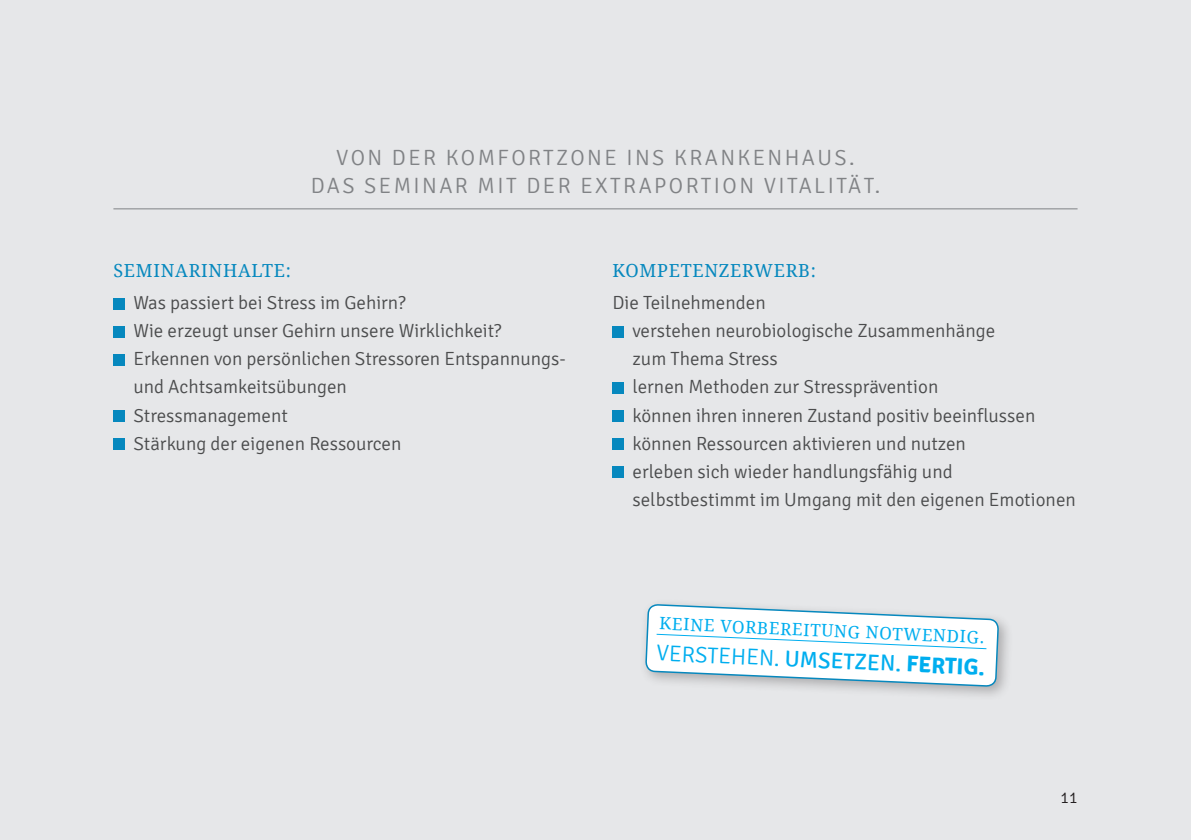
<style>
.page{position:relative;width:1191px;height:840px;background:#fff}
.page>*{position:absolute;margin:0;border:0;box-sizing:border-box;transform-origin:0 0}
.fortbildung_-_body{font:300 22.6px "Signika";color:#00aeef}
.fortbildung_head_kas{font:300 22px/28px "Signika";letter-spacing:.11em;color:#808285;text-align:center}
.forbildung_-_inhalte{font:300 19px/28px "Signika";color:#4b4c4d}
.fortbildung_-_inhalt{font:18px "Droid Serif";letter-spacing:.04em;color:#0688be}
.fortbildung_-_body-2{font:17px "Droid Serif";color:#00aeef}
.fortbildung_-_pagina{font:300 16px "Signika";color:#231f20}
.s1{font-weight:400}
.s2{font-weight:700}
</style>
<div class="page">
<div style="left:0;top:0;width:1191px;height:839px;background:#e6e7e9"></div>
<hr style="left:113px;top:208px;width:964px;height:1px;background:#808285">
<div style="left:113px;top:298px;width:12px;height:11px;background:#0688be"></div>
<div style="left:113px;top:326px;width:12px;height:11px;background:#0688be"></div>
<div style="left:113px;top:354px;width:12px;height:11px;background:#0688be"></div>
<div style="left:113px;top:410px;width:12px;height:11px;background:#0688be"></div>
<div style="left:113px;top:438px;width:12px;height:11px;background:#0688be"></div>
<div style="left:612px;top:326px;width:12px;height:11px;background:#0688be"></div>
<div style="left:612px;top:382px;width:12px;height:11px;background:#0688be"></div>
<div style="left:612px;top:410px;width:12px;height:11px;background:#0688be"></div>
<div style="left:612px;top:438px;width:12px;height:11px;background:#0688be"></div>
<div style="left:612px;top:466px;width:12px;height:11px;background:#0688be"></div>
<div style="left:638px;top:597px;width:375px;height:103px;background:#231f20;opacity:.3"></div>
<svg style="left:644px;top:603px;width:355px;height:97px"></svg>
<p class="fortbildung_head_kas" style="left:311px;top:144px;width:571px">VON DER KOMFORTZONE INS KRANKENHAUS.<br>DAS SEMINAR MIT DER EXTRAPORTION VITALITÄT.</p>
<p class="fortbildung_-_inhalt" style="left:113px;top:260px;width:179px">SEMINARINHALTE:</p>
<p class="forbildung_-_inhalte" style="left:133px;top:289px;width:274px">Was passiert bei Stress im Gehirn?</p>
<p class="forbildung_-_inhalte" style="left:133px;top:317px;width:369px">Wie erzeugt unser Gehirn unsere Wirklichkeit?</p>
<p class="forbildung_-_inhalte" style="left:133px;top:345px;width:434px">Erkennen von persönlichen Stressoren Entspannungs&shy;und Achtsamkeitsübungen</p>
<p class="forbildung_-_inhalte" style="left:133px;top:401px;width:156px">Stressmanagement</p>
<p class="forbildung_-_inhalte" style="left:133px;top:429px;width:269px">Stärkung der eigenen Ressourcen</p>
<p class="fortbildung_-_inhalt" style="left:612px;top:260px;width:205px">KOMPETENZERWERB:</p>
<p class="forbildung_-_inhalte" style="left:632px;top:289px;width:364px;text-indent:-20px">Die Teilnehmenden<br>verstehen neurobiologische Zusammenhänge zum Thema Stress</p>
<p class="forbildung_-_inhalte" style="left:632px;top:373px;width:307px">lernen Methoden zur Stressprävention</p>
<p class="forbildung_-_inhalte" style="left:632px;top:401px;width:404px">können ihren inneren Zustand positiv beeinflussen</p>
<p class="forbildung_-_inhalte" style="left:632px;top:429px;width:335px">können Ressourcen aktivieren und nutzen</p>
<p class="forbildung_-_inhalte" style="left:632px;top:457px;width:445px;text-indent:-9px">--erleben sich wieder handlungsfähig und selbstbestimmt im Umgang mit den eigenen Emotionen</p>
<p class="fortbildung_-_body-2" style="left:660px;top:612px;width:327px;rotate:3deg">KEINE VORBEREITUNG NOTWENDIG.</p>
<p class="fortbildung_-_body" style="left:657px;top:639px;width:330px;rotate:3deg">VERSTEHEN. <span class="s1">UMSETZEN.</span> <span class="s2">FERTIG.</span></p>
<p class="fortbildung_-_pagina" style="left:1060px;top:788px;width:18px">11</p>
</div>
